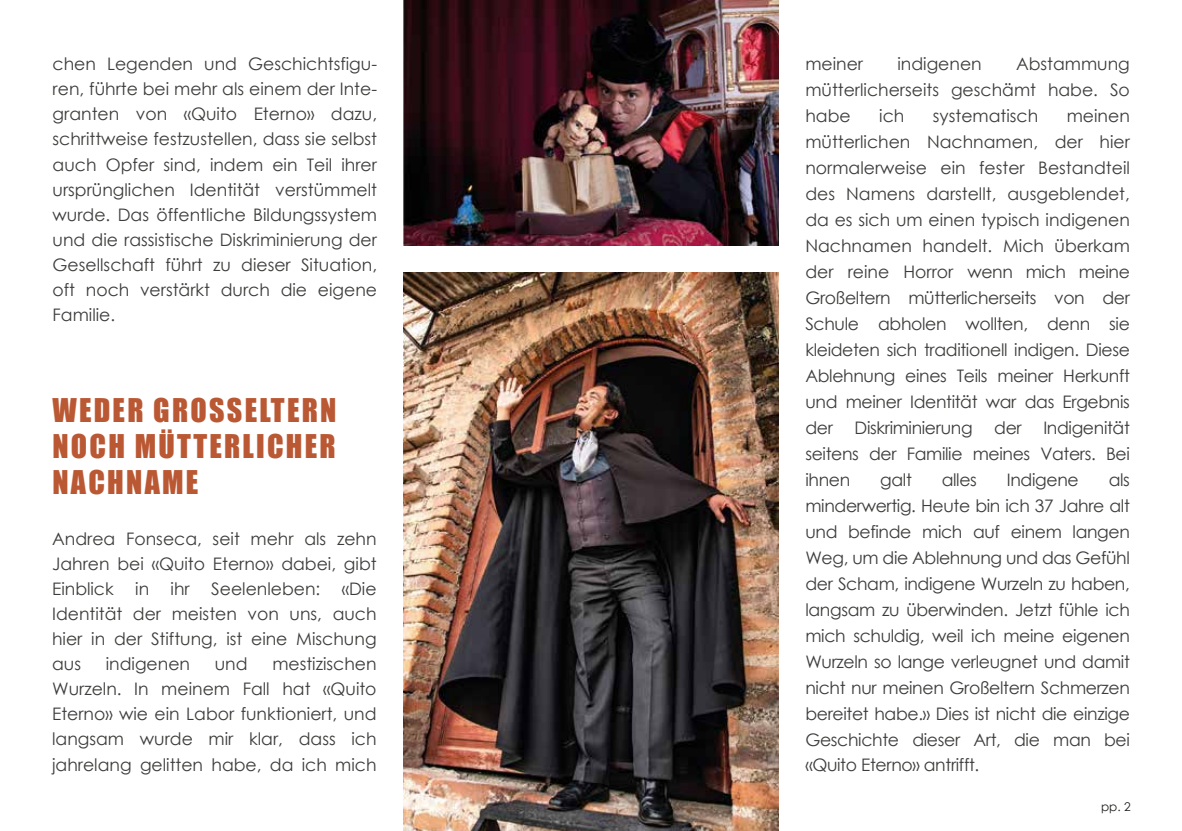
<style>
.page{position:relative;width:1182px;height:831px;background:#fff}
.page>*{position:absolute;margin:0;border:0;box-sizing:border-box;transform-origin:0 0}
.t1{font:30px/36px "Impact";letter-spacing:.075em;color:#ba5834;text-align:justify}
.t2{font:17.25px/26px "Century Gothic";color:#3c3c3b;text-align:justify}
.t3{font:17.25px "Century Gothic";letter-spacing:-.02em;color:#3c3c3b}
.t4{font:12px "Century Gothic";color:#1d1d1b}
</style>
<div class="page">
<img style="left:404px;top:272px;width:375px;height:558px">
<img style="left:404px;top:0;width:375px;height:245px">
<p class="t2" style="left:53px;top:51px;width:326px;line-height:25px">chen Legenden und Geschichtsfigu&shy;ren, führte bei mehr als einem der Inte&shy;granten von «Quito Eterno» dazu, schrittweise festzustellen, dass sie selbst auch Opfer sind, indem ein Teil ihrer ursprünglichen Identität verstümmelt wurde. Das öffentliche Bildungssystem und die rassistische Diskriminierung der Gesellschaft führt zu dieser Situation, oft noch verstärkt durch die eigene Familie.</p>
<p class="t2" style="left:805px;top:51px;width:59px">meiner</p>
<p class="t2" style="left:897px;top:51px;width:86px">indigenen</p>
<p class="t2" style="left:805px;top:51px;width:326px;text-indent:211px">Abstammung mütterlicherseits geschämt habe. So habe</p>
<p class="t2" style="left:805px;top:103px;width:326px;text-indent:261px">meinen mütterlichen Nachnamen, der hier normalerweise ein fester Bestandteil des Namens darstellt, ausgeblendet, da es sich um einen typisch indigenen Nachnamen handelt. Mich überkam der reine Horror wenn mich meine Großeltern mütterlicherseits von der Schule abholen wollten, denn sie kleideten sich traditionell indigen. Diese Ablehnung eines Teils meiner Herkunft und meiner Identität war das Ergebnis der</p>
<p class="t2" style="left:879px;top:103px;width:27px">ich</p>
<p class="t2" style="left:933px;top:103px;width:107px">systematisch</p>
<h1 class="t1" style="left:52px;top:391px;width:285px">WEDER GROSSELTERN NOCH MÜTTERLICHER NACHNAME</h1>
<p class="t2" style="left:805px;top:414px;width:326px;text-indent:238px">Indigenität seitens der Familie meines Vaters. Bei ihnen</p>
<p class="t3" style="left:855px;top:415px;width:120px">Diskriminierung</p>
<p class="t2" style="left:994px;top:414px;width:29px">der</p>
<p class="t2" style="left:880px;top:466px;width:33px">galt</p>
<p class="t2" style="left:942px;top:466px;width:37px">alles</p>
<p class="t3" style="left:1007px;top:467px;width:73px">Indigene</p>
<p class="t2" style="left:805px;top:466px;width:326px;text-indent:303px">als minderwertig. Heute bin ich 37 Jahre alt und befinde mich auf einem langen Weg, um die Ablehnung und das Gefühl der Scham, indigene Wurzeln zu haben, langsam zu überwinden. Jetzt fühle ich mich schuldig, weil ich meine eigenen Wurzeln so lange verleugnet und damit nicht nur meinen Großeltern Schmerzen bereitet habe.» Dies ist nicht die einzige Geschichte dieser Art, die man bei «Quito Eterno» antrifft.</p>
<p class="t2" style="left:52px;top:525px;width:326px;line-height:25px">Andrea Fonseca, seit mehr als zehn Jahren bei «Quito Eterno» dabei, gibt Einblick in ihr Seelenleben: «Die Identität der meisten von uns, auch hier in der Stiftung, ist eine Mischung aus</p>
<p class="t2" style="left:52px;top:650px;width:326px;line-height:25px;text-indent:220px">mestizischen Wurzeln. In meinem Fall hat «Quito Eterno» wie ein Labor funktioniert, und langsam wurde mir klar, dass ich jahrelang gelitten habe, da ich mich</p>
<p class="t2" style="left:106px;top:650px;width:86px">indigenen</p>
<p class="t2" style="left:215px;top:650px;width:34px">und</p>
<p class="t4" style="left:1101px;top:797px;width:31px">pp. 2</p>
</div>
